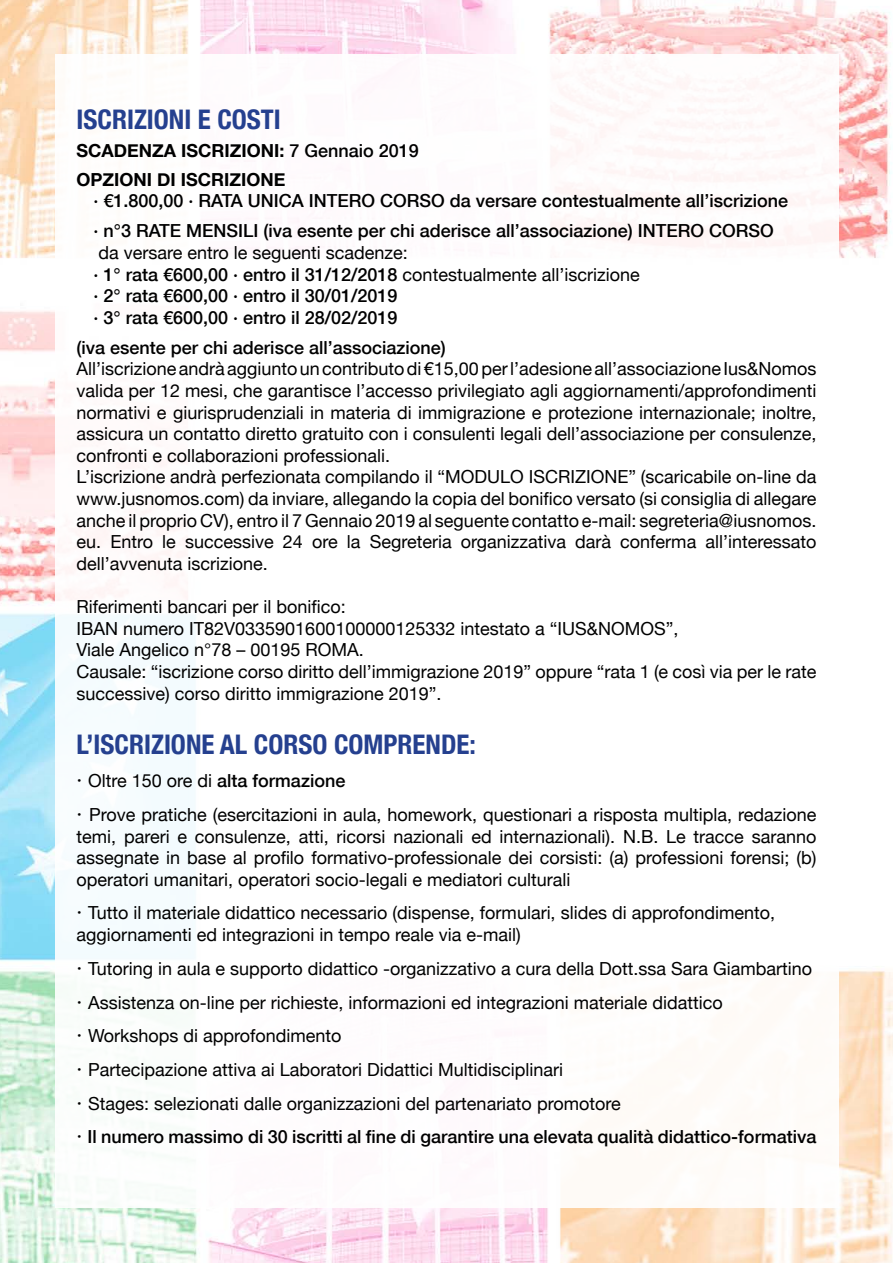
<style>
.page{position:relative;width:893px;height:1263px;background:#fff}
.page>*{position:absolute;margin:0;border:0;box-sizing:border-box;transform-origin:0 0}
.t1{font:700 condensed 27px "Helvetica Neue";color:#25408f}
.t2{font:18px/21.6px "Helvetica Neue";color:#000}
.t3{font:500 18px/21.6px "Helvetica Neue";color:#000}
.t4{font:700 18px/28.5px "Helvetica Neue";color:#000}
.s1{font-weight:500}
.s2{font-weight:400}
.s3{font-size:21px}
</style>
<div class="page">
<img style="left:0;top:0;width:893px;height:1263px">
<div style="left:56px;top:54px;width:783px;height:1153px;background:#fff"></div>
<h1 class="t1" style="left:77px;top:97px;width:206px">ISCRIZIONI E COSTI</h1>
<p class="t4" style="left:77px;top:137px;width:344px">SCADENZA ISCRIZIONI: <span class="s1">7 Gennaio 2019<br></span>OPZIONI DI ISCRIZIONE</p>
<p class="t3" style="left:94px;top:185px;width:696px;line-height:30.2px">· €1.800,00 · RATA UNICA INTERO CORSO da versare contestualmente all’iscrizione · n°3 RATE MENSILI (iva esente per chi aderisce all’associazione) INTERO CORSO</p>
<p class="t3" style="left:94px;top:241px;width:548px"><span class="s2">da versare entro le seguenti scadenze:<br></span>· 1° rata €600,00 · entro il 31/12/2018 <span class="s2">contestualmente all’iscrizione </span>· 2° rata €600,00 · entro il 30/01/2019<br>· 3° rata €600,00 · entro il 28/02/2019</p>
<p class="t3" style="left:77px;top:336px;width:371px">(iva esente per chi aderisce all’associazione)</p>
<p class="t2" style="left:77px;top:359px;width:741px">All’iscrizione andrà aggiunto un contributo di €15,00 per l’adesione all’associazione Ius&amp;Nomos valida per 12 mesi, che garantisce l’accesso privilegiato agli aggiornamenti/approfondimenti normativi e giurisprudenziali in materia di immigrazione e protezione internazionale; inoltre, assicura un contatto diretto gratuito con i consulenti legali dell’associazione per consulenze, confronti e collaborazioni professionali.<br>L’iscrizione andrà perfezionata compilando il “MODULO ISCRIZIONE” (scaricabile on-line da www.jusnomos.com) da inviare, allegando la copia del bonifico versato (si consiglia di allegare anche il proprio CV), entro il 7 Gennaio 2019 al seguente contatto e-mail: segreteria@iusnomos. eu. Entro le successive 24 ore la Segreteria organizzativa darà conferma all’interessato dell’avvenuta iscrizione.</p>
<p class="t2" style="left:77px;top:597px;width:741px">Riferimenti bancari per il bonifico:<br>IBAN numero IT82V0335901600100000125332 intestato a “IUS&amp;NOMOS”,<br>Viale Angelico n°78 – 00195 ROMA.<br>Causale: “iscrizione corso diritto dell’immigrazione 2019” oppure “rata 1 (e così via per le rate successive) corso diritto immigrazione 2019”.</p>
<h1 class="t1" style="left:77px;top:721px;width:401px">L’ISCRIZIONE AL CORSO COMPRENDE:</h1>
<p class="t2" style="left:77px;top:765px;width:741px;line-height:33.8px"><span class="s3">·</span> Oltre 150 ore di <span class="s1">alta formazione<br></span><span class="s3">·</span> Prove pratiche (esercitazioni in aula, homework, questionari a risposta multipla, redazione</p>
<p class="t2" style="left:77px;top:826px;width:741px;text-align:justify">temi, pareri e consulenze, atti, ricorsi nazionali ed internazionali). N.B. Le tracce saranno assegnate in base al profilo formativo-professionale dei corsisti: (a) professioni forensi; (b) operatori umanitari, operatori socio-legali e mediatori culturali</p>
<p class="t2" style="left:77px;top:903px;width:700px"><span class="s3">·</span> Tutto il materiale didattico necessario (dispense, formulari, slides di approfondimento, aggiornamenti ed integrazioni in tempo reale via e-mail)</p>
<p class="t2" style="left:77px;top:952px;width:741px;line-height:33.8px"><span class="s3">·</span> Tutoring in aula e supporto didattico -organizzativo a cura della Dott.ssa Sara Giambartino <span class="s3">·</span> Assistenza on-line per richieste, informazioni ed integrazioni materiale didattico<br><span class="s3">·</span> Workshops di approfondimento<br><span class="s3">·</span> Partecipazione attiva ai Laboratori Didattici Multidisciplinari<br><span class="s3">·</span> Stages: selezionati dalle organizzazioni del partenariato promotore<br><span class="s3">·</span> <span class="s1">Il numero massimo di 30 iscritti al fine di garantire una elevata qualità didattico-formativa</span></p>
</div>
